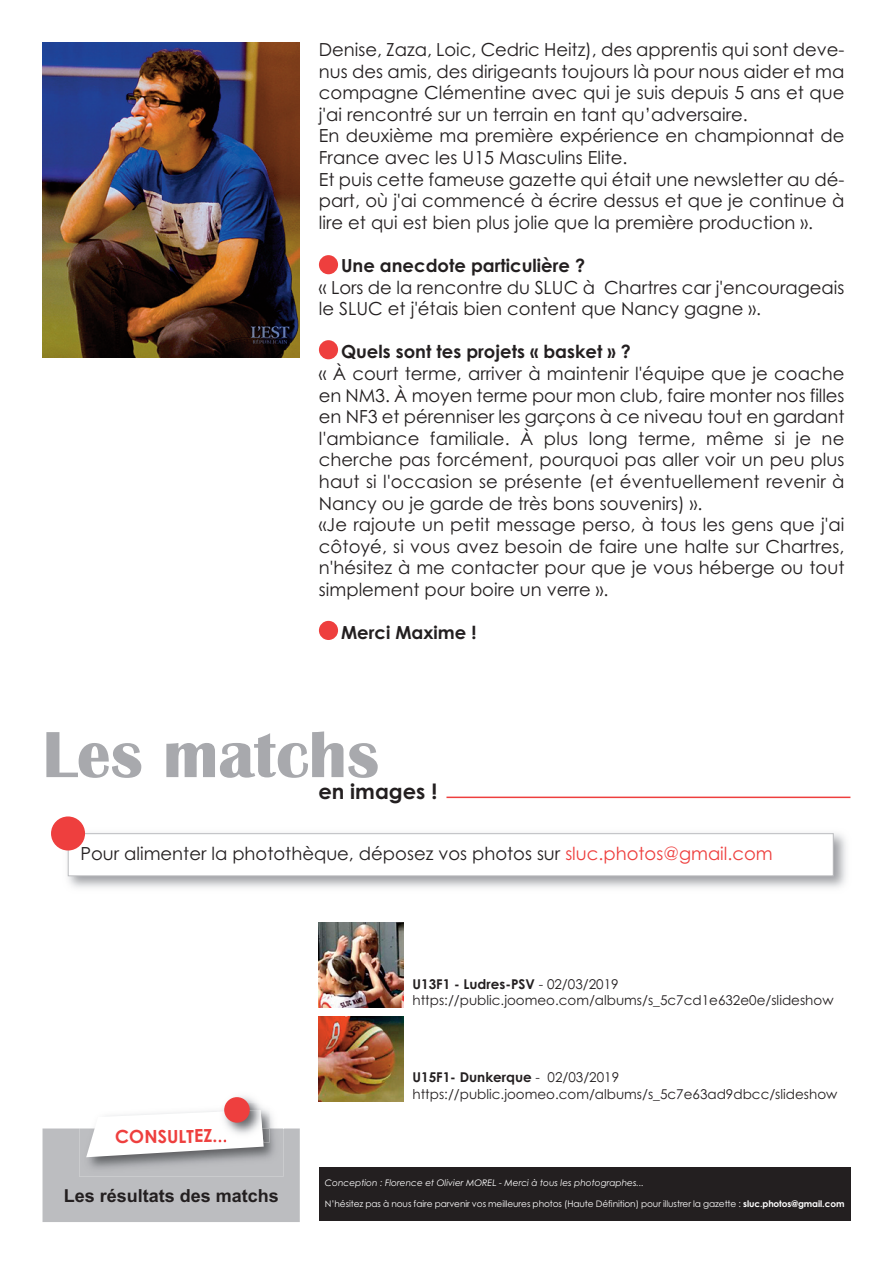
<style>
.page{position:relative;width:893px;height:1263px;background:#fff}
.page>*{position:absolute;margin:0;border:0;box-sizing:border-box;transform-origin:0 0}
.t1{font:700 21px "Century Gothic";color:#231f20}
.t2{font:18px/21.6px "Century Gothic";color:#231f20}
.t3{font:700 18px "Century Gothic";color:#231f20}
.t4{font:700 18px "Arial";color:#231f20}
.t5{font:700 18px "Century Gothic";color:#ee3f3e}
.t6{font:13.5px/16.2px "Century Gothic";color:#231f20}
.t7{font:9px "Century Gothic";letter-spacing:-.01em;color:#fff}
.t8{font:italic 9px "Century Gothic";color:#fff}
.s1{color:#ee3f3e}
.s2{font-weight:700}
</style>
<div class="page">
<div style="left:319px;top:1167px;width:531px;height:54px;background:#231f20"></div>
<img style="left:222px;top:1096px;width:44px;height:14px">
<svg style="left:43px;top:1110px;width:257px;height:112px"></svg>
<div style="left:224px;top:1097px;width:26px;height:26px;background:#ee3f3e;border-radius:50%"></div>
<hr style="left:446px;top:796px;width:404px;height:2px;background:#ee3f3e">
<svg style="left:46px;top:731px;width:332px;height:47px"></svg>
<img style="left:61px;top:828px;width:785px;height:60px">
<div style="left:68px;top:834px;width:765px;height:42px;background:#fff"></div>
<div style="left:68px;top:833px;width:765px;height:43px;border:1px solid #bcbdc0"></div>
<div style="left:51px;top:816px;width:34px;height:34px;background:#ee3f3e;border-radius:50%"></div>
<img style="left:319px;top:1016px;width:85px;height:85px">
<img style="left:319px;top:923px;width:85px;height:85px">
<div style="left:319px;top:255px;width:19px;height:19px;background:#ee3f3e;border-radius:50%"></div>
<div style="left:319px;top:340px;width:19px;height:19px;background:#ee3f3e;border-radius:50%"></div>
<div style="left:319px;top:621px;width:19px;height:19px;background:#ee3f3e;border-radius:50%"></div>
<img style="left:43px;top:43px;width:257px;height:314px">
<p class="t2" style="left:319px;top:39px;width:527px">Denise, Zaza, Loic, Cedric Heitz), des apprentis qui sont deve&shy;nus des amis, des dirigeants toujours là pour nous aider et ma compagne Clémentine avec qui je suis depuis 5 ans et que j'ai rencontré sur un terrain en tant qu’adversaire.<br>En deuxième ma première expérience en championnat de France avec les U15 Masculins Elite.<br>Et puis cette fameuse gazette qui était une newsletter au dé&shy;part, où j'ai commencé à écrire dessus et que je continue à lire et qui est bien plus jolie que la première production ».</p>
<p class="t3" style="left:341px;top:255px;width:246px">Une anecdote particulière ?</p>
<p class="t2" style="left:319px;top:277px;width:527px">« Lors de la rencontre du SLUC à Chartres car j'encourageais le SLUC et j'étais bien content que Nancy gagne ».</p>
<p class="t3" style="left:341px;top:342px;width:291px">Quels sont tes projets « basket » ?</p>
<p class="t2" style="left:319px;top:363px;width:527px">« À court terme, arriver à maintenir l'équipe que je coache en NM3. À moyen terme pour mon club, faire monter nos filles en NF3 et pérenniser les garçons à ce niveau tout en gardant l'ambiance familiale. À plus long terme, même si je ne cherche pas forcément, pourquoi pas aller voir un peu plus haut si l'occasion se présente (et éventuellement revenir à Nancy ou je garde de très bons souvenirs) ».<br>«Je rajoute un petit message perso, à tous les gens que j'ai côtoyé, si vous avez besoin de faire une halte sur Chartres, n'hésitez à me contacter pour que je vous héberge ou tout simplement pour boire un verre ».</p>
<p class="t3" style="left:341px;top:622px;width:137px">Merci Maxime !</p>
<p class="t1" style="left:318px;top:779px;width:120px">en images !</p>
<p class="t2" style="left:80px;top:843px;width:694px">Pour alimenter la photothèque, déposez vos photos sur <span class="s1">sluc.photos@gmail.com</span></p>
<p class="t6" style="left:412px;top:976px;width:423px"><span class="s2">U13F1 - Ludres-PSV</span> - 02/03/2019 https://public.joomeo.com/albums/s_5c7cd1e632e0e/slideshow</p>
<p class="t5" style="left:115px;top:1127px;width:114px;rotate:-1deg">CONSULTEZ...</p>
<p class="t4" style="left:64px;top:1185px;width:217px">Les résultats des matchs</p>
<p class="t6" style="left:412px;top:1069px;width:426px"><span class="s2">U15F1- Dunkerque</span> - 02/03/2019 https://public.joomeo.com/albums/s_5c7e63ad9dbcc/slideshow</p>
<p class="t8" style="left:325px;top:1177px;width:321px">Conception : Florence et Olivier MOREL - Merci à tous les photographes...</p>
<p class="t7" style="left:325px;top:1199px;width:521px">N’hésitez pas à nous faire parvenir vos meilleures photos (Haute Définition) pour illustrer la gazette : <span class="s2">sluc.photos@gmail.com</span></p>
</div>
